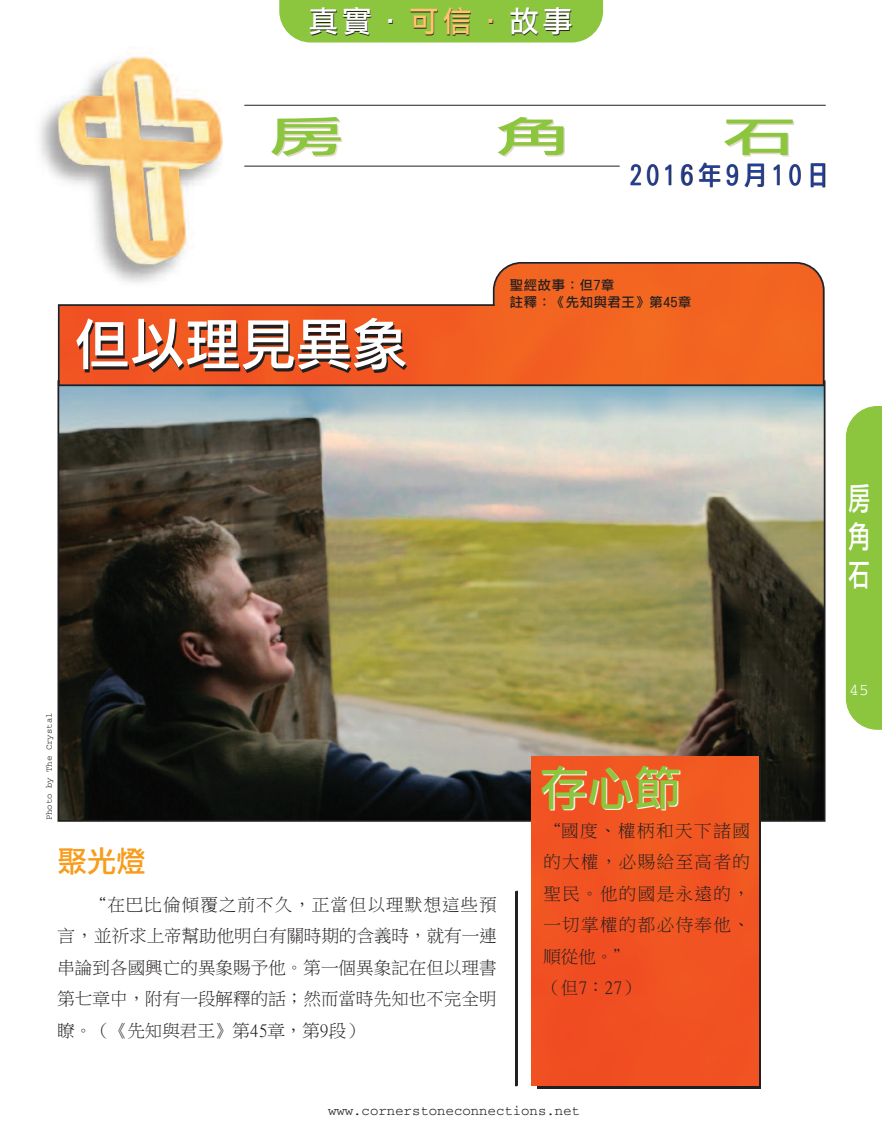
<style>
.page{position:relative;width:882px;height:1134px;background:#fff}
.page>*{position:absolute;margin:0;border:0;box-sizing:border-box;transform-origin:0 0}
.t1{font:56px "DF Li Hei Md WIN BF";letter-spacing:-.01em;color:#fff}
.t2{font:47.6px "DF Li Hei Md WIN BF";color:#fff}
.t3{font:42px "DF Li Hei Md WIN BF";color:#8bc63e;scale:1.8 1}
.t4{font:31.5px/37.8px "DF Li Hei Md WIN BF";color:#fff;text-align:justify;scale:.7 1}
.t5{font:29.75px "DF Li Hei Md WIN BF";color:#fff}
.t6{font:29.75px "DF Li Hei Md WIN BF";color:#f89c1c}
.t7{font:26.78px "DF Li Hei Md WIN BF";letter-spacing:.25em;color:#223f99;scale:.85 1}
.t8{font:17.5px/31.5px "Ming Lt HKSCS UNI H";letter-spacing:.005em;color:#231f20;text-align:justify}
.t9{font:17.5px/31.5px "Ming Lt HKSCS UNI H";letter-spacing:.08em;color:#231f20}
.t10{font:16.45px "Courier";color:#fff}
.t11{font:14px "Courier";color:#231f20}
.t12{font:13.3px/16.4px "DF Li Hei Md WIN BF";letter-spacing:.05em;color:#231f20}
.t13{font:8.92px "Courier";color:#231f20}
.s1{color:#fec46e}
</style>
<div class="page">
<img style="left:61px;top:386px;width:762px;height:433px">
<img style="left:40px;top:49px;width:183px;height:213px">
<svg style="left:58px;top:262px;width:767px;height:124px"></svg>
<div style="left:846px;top:406px;width:36px;height:324px;background:#8bc63e"></div>
<svg style="left:538px;top:762px;width:223px;height:327px;background:#4b2920"></svg>
<div style="left:532px;top:757px;width:226px;height:329px;background:#f15322"></div>
<div style="left:279px;top:0;width:324px;height:43px;background:#8bc63e"></div>
<hr style="left:516px;top:891px;width:2px;height:195px;background:#231f20">
<hr style="left:515px;top:891px;width:2px;height:195px;background:#231f20">
<hr style="left:244px;top:105px;width:582px;height:1px;background:#231f20">
<hr style="left:244px;top:166px;width:376px;height:1px;background:#231f20">
<h3 class="t5" style="left:309px;top:6px;width:266px">真實．<span class="s1">可信．</span>故事</h3>
<h3 class="t3" style="left:268px;top:115px;width:43px">房</h3>
<h3 class="t3" style="left:495px;top:115px;width:43px">角</h3>
<h3 class="t3" style="left:722px;top:115px;width:43px">石</h3>
<h3 class="t7" style="left:630px;top:161px;width:236px">2016年9月10日</h3>
<h1 class="t1" style="left:74px;top:316px;width:335px">但以理見異象</h1>
<p class="t12" style="left:510px;top:277px;width:183px">聖經故事：但7章<br>註釋：《先知與君王》第45章</p>
<p class="t13" style="left:46px;top:820px;width:109px;rotate:-90deg">Photo by The Crystal</p>
<h3 class="t6" style="left:57px;top:846px;width:90px">聚光燈</h3>
<p class="t8" style="left:57px;top:889px;width:441px;text-indent:31px">“在巴比倫傾覆之前不久，正當但以理默想這些預言，並祈求上帝幫助他明白有關時期的含義時，就有一連串論到各國興亡的異象賜予他。第一個異象記在但以理書第七章中，附有一段解釋的話；然而當時先知也不完全明瞭。（《先知與君王》第45章，第9段）</p>
<h2 class="t2" style="left:541px;top:765px;width:143px">存心節</h2>
<p class="t9" style="left:543px;top:815px;width:208px">“國度、權柄和天下諸國的大權，必賜給至高者的聖民。他的國是永遠的，一切掌權的都必侍奉他、順從他。”<br>（但7：27）</p>
<p class="t11" style="left:328px;top:1106px;width:254px">www.cornerstoneconnections.net</p>
<h3 class="t4" style="left:848px;top:480px;width:33px">房角石</h3>
<p class="t10" style="left:849px;top:684px;width:21px">45</p>
</div>
